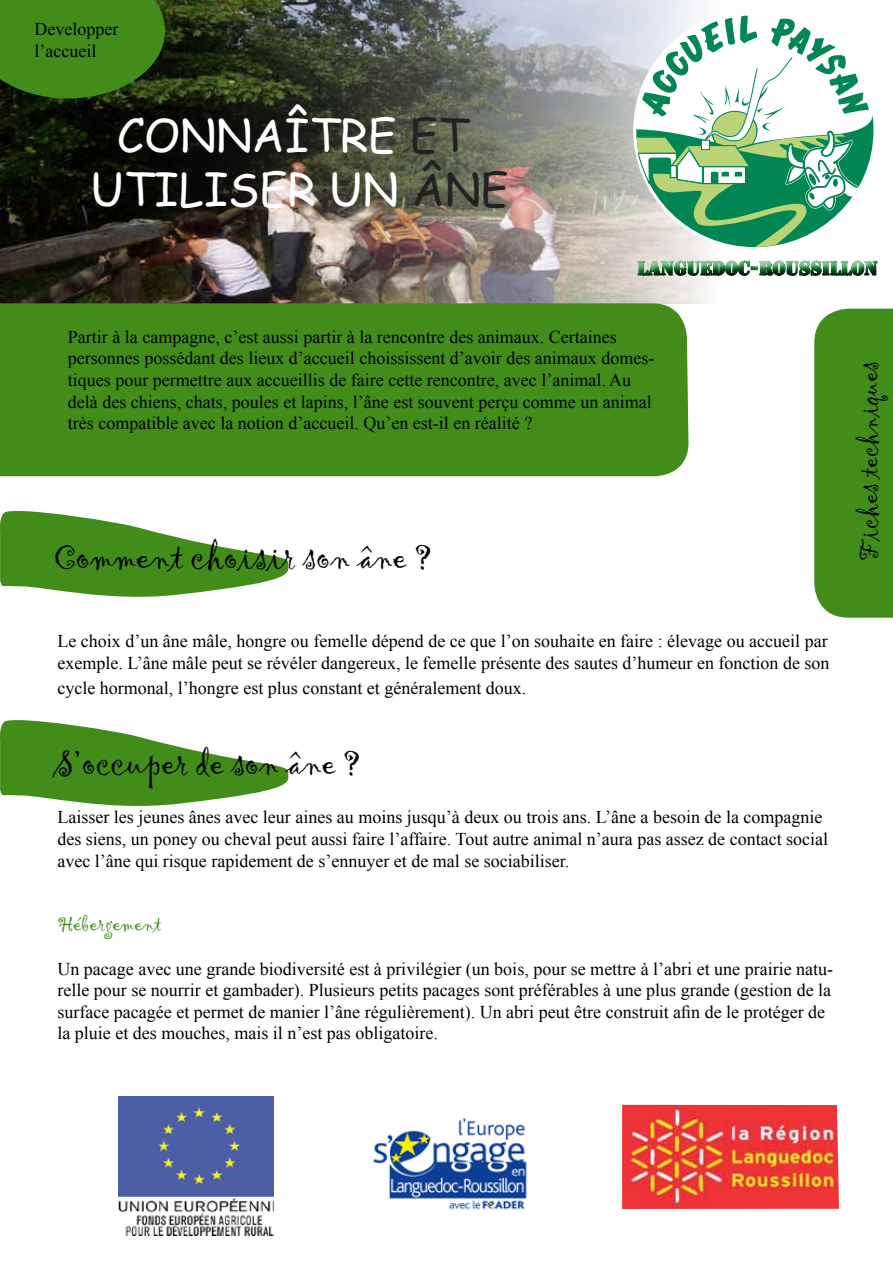
<style>
.page{position:relative;width:893px;height:1263px;background:#fff}
.page>*{position:absolute;margin:0;border:0;box-sizing:border-box;transform-origin:0 0}
.t1{font:45px/54px "Comic Sans MS";color:#fff;text-align:center}
.t2{font:36px "Gigi";color:#000}
.t3{font:27px "Gigi";letter-spacing:-.01em;color:#000}
.t4{font:21px "Gigi";color:#428c19}
.t5{font:18px/21.6px "Times New Roman";color:#000}
.t6{font:18px "Stencil Std";color:#12802d}
.s1{color:#222223}
</style>
<div class="page">
<svg style="left:0;top:720px;width:289px;height:86px"></svg>
<svg style="left:0;top:511px;width:289px;height:86px"></svg>
<img style="left:0;top:0;width:711px;height:303px">
<div style="left:627px;top:249px;width:259px;height:34px;background:#fff;opacity:.75"></div>
<div style="left:629px;top:253px;width:259px;height:34px;background:#000;opacity:.75"></div>
<svg style="left:636px;top:16px;width:238px;height:231px"></svg>
<svg style="left:0;top:0;width:165px;height:98px;background:#3e8017"></svg>
<div style="left:0;top:303px;width:689px;height:173px;background:#428c19"></div>
<div style="left:814px;top:309px;width:79px;height:309px;background:#428c19"></div>
<img style="left:622px;top:1105px;width:217px;height:104px">
<img style="left:373px;top:1118px;width:154px;height:92px">
<img style="left:118px;top:1096px;width:155px;height:139px">
<p class="t5" style="left:34px;top:18px;width:85px">Developper l’accueil</p>
<h1 class="t1" style="left:91px;top:107px;width:420px">CONNAÎTRE <span class="s1">ET<br></span>UTILISER UN <span class="s1">ÂNE</span></h1>
<p class="t6" style="left:637px;top:257px;width:242px">LANGUEDOC-ROUSSILLON</p>
<p class="t5" style="left:68px;top:326px;width:588px">Partir à la campagne, c’est aussi partir à la rencontre des animaux. Certaines personnes possédant des lieux d’accueil choississent d’avoir des animaux domes&shy;tiques pour permettre aux accueillis de faire cette rencontre, avec l’animal. Au delà des chiens, chats, poules et lapins, l’âne est souvent perçu comme un animal très compatible avec la notion d’accueil. Qu’en est-il en réalité ?</p>
<h2 class="t2" style="left:54px;top:534px;width:380px">Comment choisir son âne ?</h2>
<h3 class="t3" style="left:852px;top:561px;width:201px;rotate:-90deg">Fiches techniques</h3>
<p class="t5" style="left:57px;top:630px;width:774px">Le choix d’un âne mâle, hongre ou femelle dépend de ce que l’on souhaite en faire : élevage ou accueil par exemple. L’âne mâle peut se révéler dangereux, le femelle présente des sautes d’humeur en fonction de son</p>
<p class="t5" style="left:57px;top:677px;width:470px">cycle hormonal, l’hongre est plus constant et généralement doux.</p>
<h2 class="t2" style="left:54px;top:740px;width:308px">S’occuper de son âne ?</h2>
<p class="t5" style="left:57px;top:806px;width:772px">Laisser les jeunes ânes avec leur aines au moins jusqu’à deux ou trois ans. L’âne a besoin de la compagnie des siens, un poney ou cheval peut aussi faire l’affaire. Tout autre animal n’aura pas assez de contact social avec l’âne qui risque rapidement de s’ennuyer et de mal se sociabiliser.</p>
<p class="t4" style="left:57px;top:911px;width:106px">Hébergement</p>
<p class="t5" style="left:57px;top:957px;width:777px">Un pacage avec une grande biodiversité est à privilégier (un bois, pour se mettre à l’abri et une prairie natu&shy;relle pour se nourrir et gambader). Plusieurs petits pacages sont préférables à une plus grande (gestion de la surface pacagée et permet de manier l’âne régulièrement). Un abri peut être construit afin de le protéger de la pluie et des mouches, mais il n’est pas obligatoire.</p>
</div>
